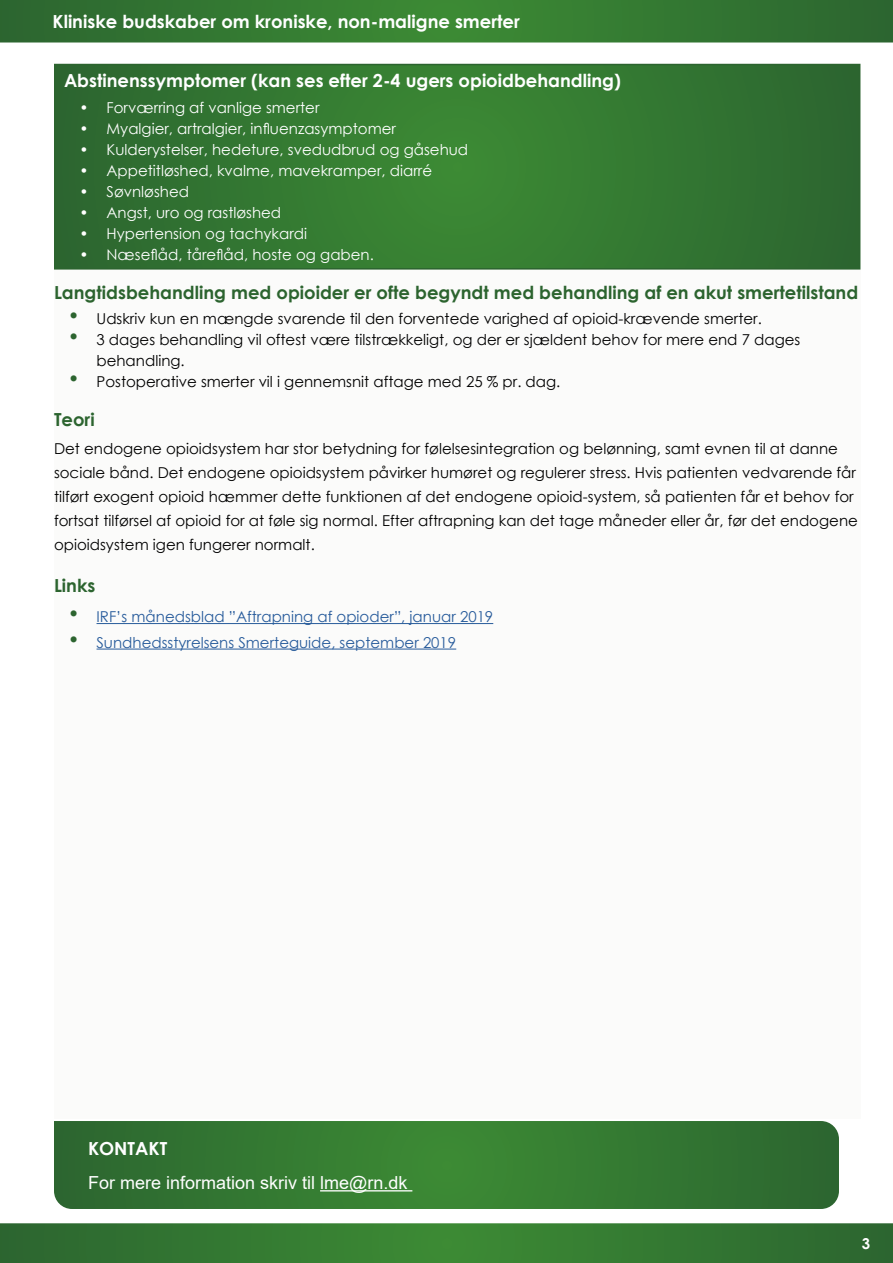
<style>
.page{position:relative;width:893px;height:1263px;background:#fff}
.page>*{position:absolute;margin:0;border:0;box-sizing:border-box;transform-origin:0 0}
.LME_afsnit{font:18px "Century Gothic Bold 2";color:#fff}
.LME_afsnit-2{font:18px "Century Gothic Bold 2";color:#2c642f}
.LME_kontakt_boks_børdtekst{font:18px "Arial";color:#fff}
.LME_kontakt_boks{font:18px "Century Gothic Bold 2";color:#fff}
.LME_brødtekst{font:15px/24px "Century Gothic 2";color:#000}
.LME_bullets{font:15px/21px "Century Gothic 2";color:#000}
.LME_bullets-2{font:15px "Century Gothic 2";color:#fff}
.LME_bullets-3{font:15px "Century Gothic 2";color:#275b9b}
.LME_bullets-4{font:15px "Century Gothic";color:#fff}
.t1{font:15px "Century Gothic Bold 2";color:#fff}
.s1{font-family:"Century Gothic 2"}
.s2{font-family:"Arial";font-size:24px;color:#2c642f}
</style>
<div class="page">
<svg style="left:3px;top:1226px;width:887px;height:34px;background:#337831"></svg>
<svg style="left:3px;top:3px;width:887px;height:37px;background:#337831"></svg>
<svg style="left:54px;top:1121px;width:785px;height:88px;background:#347832"></svg>
<hr style="left:320px;top:1190px;width:92px;height:1px;background:#fff">
<div style="left:54px;top:64px;width:806px;height:1055px;background:#fbfbfa"></div>
<hr style="left:97px;top:623px;width:396px;height:1px;background:#275b9b">
<hr style="left:97px;top:649px;width:359px;height:1px;background:#275b9b">
<svg style="left:57px;top:67px;width:800px;height:200px;background:#337731"></svg>
<div style="left:54px;top:64px;width:806px;height:206px;border:2px solid #2c642f"></div>
<p class="LME_afsnit" style="left:53px;top:8px;width:469px">Kliniske budskaber om kroniske, non-maligne smerter</p>
<h2 class="LME_afsnit" style="left:64px;top:67px;width:558px">Abstinenssymptomer (kan ses efter 2-4 ugers opioidbehandling)</h2>
<p class="LME_bullets-2" style="left:80px;top:97px;width:242px">• Forværring af vanlige smerter</p>
<p class="LME_bullets-4" style="left:80px;top:118px;width:318px"><span class="s1">•</span> Myalgier, artralgier, influenzasymptomer</p>
<p class="LME_bullets-2" style="left:80px;top:139px;width:390px">• Kulderystelser, hedeture, svedudbrud og gåsehud</p>
<p class="LME_bullets-2" style="left:80px;top:160px;width:354px">• Appetitløshed, kvalme, mavekramper, diarré</p>
<p class="LME_bullets-2" style="left:80px;top:181px;width:111px">• Søvnløshed</p>
<p class="LME_bullets-2" style="left:80px;top:202px;width:203px">• Angst, uro og rastløshed</p>
<p class="LME_bullets-2" style="left:80px;top:223px;width:229px">• Hypertension og tachykardi</p>
<p class="LME_bullets-4" style="left:80px;top:244px;width:296px"><span class="s1">•</span> Næseflåd, tåreflåd, hoste og gaben.</p>
<h2 class="LME_afsnit-2" style="left:54px;top:279px;width:806px">Langtidsbehandling med opioider er ofte begyndt med behandling af en akut smertetilstand</h2>
<p class="LME_bullets" style="left:70px;top:308px;width:694px"><span class="s2">•</span> Udskriv kun en mængde svarende til den forventede varighed af opioid-krævende smerter.</p>
<p class="LME_bullets" style="left:97px;top:329px;width:705px;text-indent:-27px"><span class="s2">•</span> 3 dages behandling vil oftest være tilstrækkeligt, og der er sjældent behov for mere end 7 dages behandling.</p>
<p class="LME_bullets" style="left:70px;top:371px;width:492px"><span class="s2">•</span> Postoperative smerter vil i gennemsnit aftage med 25 % pr. dag.</p>
<h2 class="LME_afsnit-2" style="left:54px;top:406px;width:42px">Teori</h2>
<p class="LME_brødtekst" style="left:54px;top:437px;width:805px">Det endogene opioidsystem har stor betydning for følelsesintegration og belønning, samt evnen til at danne sociale bånd. Det endogene opioidsystem påvirker humøret og regulerer stress. Hvis patienten vedvarende får tilført exogent opioid hæmmer dette funktionen af det endogene opioid-system, så patienten får et behov for fortsat tilførsel af opioid for at føle sig normal. Efter aftrapning kan det tage måneder eller år, før det endogene opioidsystem igen fungerer normalt.</p>
<h2 class="LME_afsnit-2" style="left:54px;top:572px;width:43px">Links</h2>
<p class="LME_bullets-3" style="left:70px;top:606px;width:425px"><span class="s2">•</span> IRF’s månedsblad ”Aftrapning af opioder”, januar 2019</p>
<p class="LME_bullets-3" style="left:70px;top:632px;width:388px"><span class="s2">•</span> Sundhedsstyrelsens Smerteguide, september 2019</p>
<h3 class="LME_kontakt_boks" style="left:88px;top:1134px;width:81px">KONTAKT</h3>
<p class="LME_kontakt_boks_børdtekst" style="left:88px;top:1170px;width:321px">For mere information skriv til lme@rn.dk</p>
<p class="t1" style="left:862px;top:1232px;width:10px">3</p>
</div>
